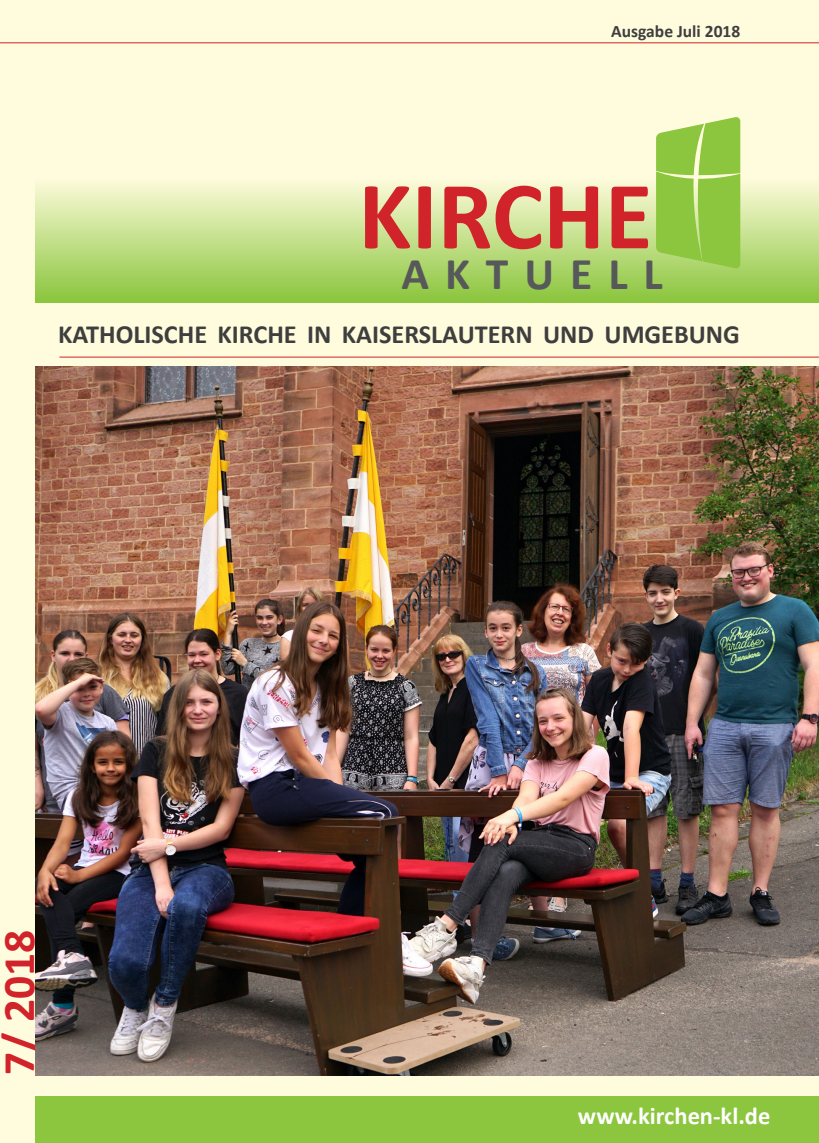
<style>
.page{position:relative;width:819px;height:1143px;background:#fff}
.page>*{position:absolute;margin:0;border:0;box-sizing:border-box;transform-origin:0 0}
.t1{font:700 97.48px "Calibri";color:#d1232a}
.t2{font:700 45.5px "Calibri";letter-spacing:.35em;color:#57585a}
.t3{font:700 45.5px "Calibri";color:#d1232a}
.TitelÜberschrift{font:700 26.25px "Calibri";color:#3e3e3f}
.t4{font:700 24.5px "Calibri";color:#fff}
.t5{font:700 17.5px "Calibri";color:#3e3e3f}
</style>
<div class="page">
<div style="left:0;top:0;width:819px;height:1142px;background:#fffcdd"></div>
<div style="left:35px;top:1095px;width:784px;height:47px;background:#8bc63e"></div>
<div style="left:35px;top:178px;width:784px;height:124px;background:linear-gradient(to bottom,#fefbdc,#8bc63e)"></div>
<hr style="left:0;top:42px;width:819px;height:1px;background:#d1232a">
<hr style="left:59px;top:357px;width:760px;height:1px;background:#d1232a">
<svg style="left:656px;top:117px;width:84px;height:152px;background:#98cc50"></svg>
<img style="left:35px;top:367px;width:784px;height:707px">
<p class="t5" style="left:611px;top:19px;width:131px">Ausgabe Juli 2018</p>
<p class="t1" style="left:358px;top:153px;width:296px">KIRCHE</p>
<p class="t2" style="left:401px;top:244px;width:263px">AKTUELL</p>
<p class="TitelÜberschrift" style="left:58px;top:316px;width:683px">KATHOLISCHE KIRCHE IN KAISERSLAUTERN UND UMGEBUNG</p>
<p class="t3" style="left:-13px;top:1074px;width:147px;rotate:-90deg">7/ 2018</p>
<p class="t4" style="left:578px;top:1098px;width:194px">www.kirchen-kl.de</p>
</div>
